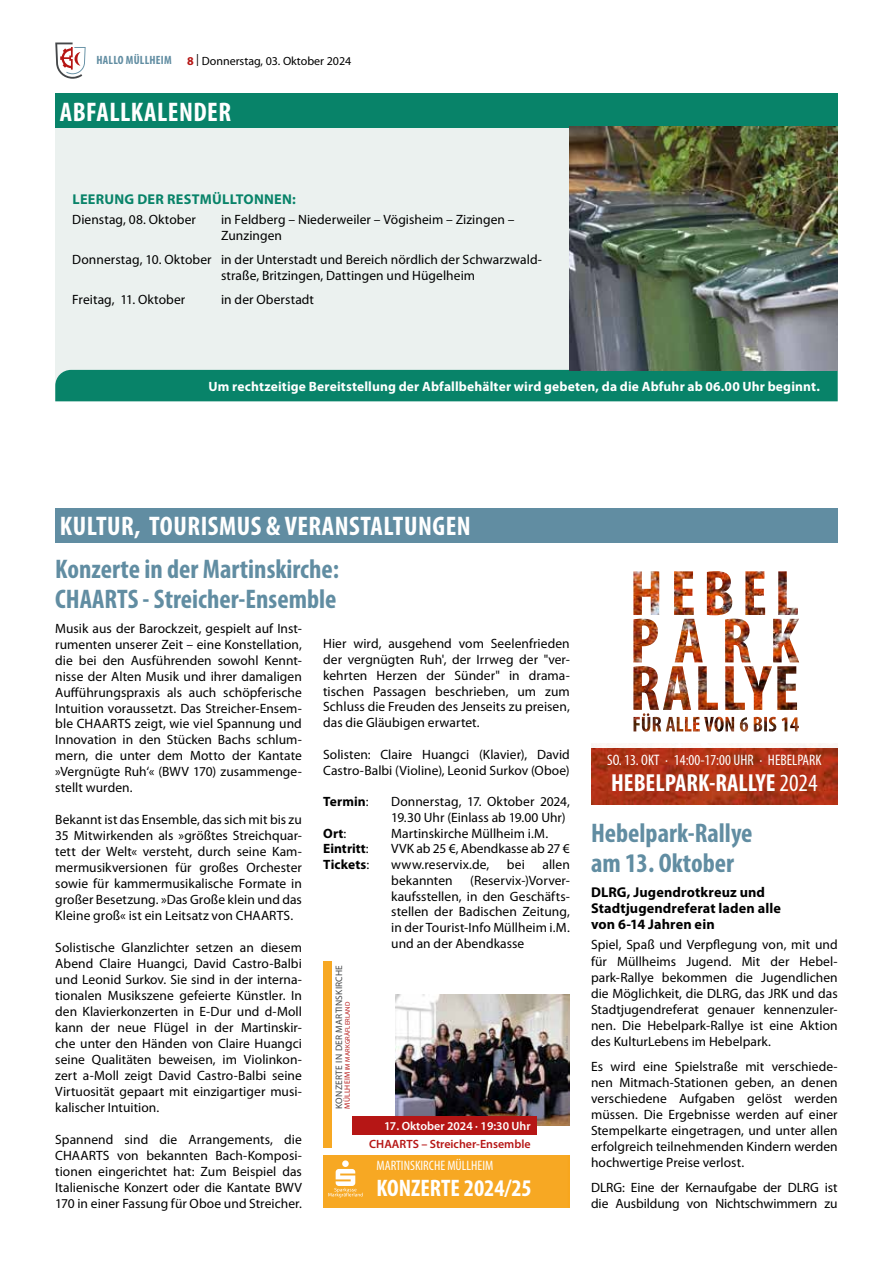
<style>
.page{position:relative;width:893px;height:1263px;background:#fff}
.page>*{position:absolute;margin:0;border:0;box-sizing:border-box;transform-origin:0 0}
.t1{font:700 condensed 27px/30px "Myriad Pro";color:#618da2}
.t2{font:700 condensed 27px "Myriad Pro";letter-spacing:.02em;color:#fff}
.t3{font:700 condensed 24.75px "Myriad Pro";color:#fff}
.t4{font:700 condensed 24px "Myriad Pro";color:#fff}
.t5{font:condensed 15.15px "Myriad Pro";color:#fff}
.t6{font:700 14.25px/16px "Myriad Pro";letter-spacing:.01em;color:#000}
.t7{font:700 14.25px "Myriad Pro";letter-spacing:.02em;color:#088369}
.t8{font:condensed 13.65px "Myriad Pro";color:#fff}
.t9{font:13.5px/15.9px "Myriad Pro";letter-spacing:.005em;color:#000;text-align:justify}
.t10{font:700 13.5px "Myriad Pro";letter-spacing:.01em;color:#fff}
.t11{font:700 13.5px "Myriad Pro";letter-spacing:.01em;color:#000}
.t12{font:12px "Myriad Pro";color:#000}
.t13{font:600 12px "Myriad Pro";color:#b61615}
.t14{font:600 12px "Myriad Pro";color:#fff}
.t15{font:700 condensed 12px "Myriad Pro";letter-spacing:.02em;color:#618da2}
.t16{font:9.45px "Myriad Pro";letter-spacing:.025em;color:#444749}
.t17{font:6.6px "Myriad Pro";letter-spacing:.025em;color:#b61615}
.s1{font-weight:700;color:#b61615}
.s2{font-weight:400}
.s3{font-size:7.65px}
</style>
<div class="page">
<svg style="left:55px;top:43px;width:31px;height:36px"></svg>
<div style="left:55px;top:94px;width:783px;height:307px;background:#ebf1ef"></div>
<div style="left:55px;top:94px;width:783px;height:34px;background:#088369"></div>
<div style="left:55px;top:370px;width:783px;height:31px;background:#088369"></div>
<img style="left:570px;top:127px;width:268px;height:243px">
<div style="left:55px;top:508px;width:783px;height:34px;background:#618da2"></div>
<img style="left:395px;top:995px;width:175px;height:130px">
<div style="left:323px;top:1155px;width:247px;height:53px;background:#f7a823"></div>
<img style="left:323px;top:961px;width:8px;height:187px">
<img style="left:565px;top:1036px;width:3px;height:17px">
<div style="left:352px;top:1116px;width:185px;height:19px;background:#b61615"></div>
<svg style="left:328px;top:1160px;width:35px;height:37px"></svg>
<img style="left:591px;top:743px;width:247px;height:62px">
<img style="left:633px;top:571px;width:166px;height:145px">
<p class="t15" style="left:96px;top:52px;width:77px">HALLO MÜLLHEIM</p>
<h1 class="t2" style="left:60px;top:95px;width:173px">ABFALLKALENDER</h1>
<p class="t12" style="left:187px;top:54px;width:166px"><span class="s1">8</span> | Donnerstag, 03. Oktober 2024</p>
<p class="t7" style="left:72px;top:191px;width:225px">LEERUNG DER RESTMÜLLTONNEN:</p>
<p class="t9" style="left:72px;top:212px;width:125px">Dienstag, 08. Oktober</p>
<p class="t9" style="left:221px;top:212px;width:295px">in Feldberg – Niederweiler – Vögisheim – Zizingen –<br>Zunzingen</p>
<p class="t9" style="left:221px;top:252px;width:322px;text-indent:-149px">Donnerstag, 10. Oktober in der Unterstadt und Bereich nördlich der Schwarzwald&shy;straße, Britzingen, Dattingen und Hügelheim</p>
<p class="t9" style="left:72px;top:292px;width:115px">Freitag, 11. Oktober</p>
<p class="t9" style="left:221px;top:292px;width:94px">in der Oberstadt</p>
<p class="t10" style="left:209px;top:379px;width:613px">Um rechtzeitige Bereitstellung der Abfallbehälter wird gebeten, da die Abfuhr ab 06.00 Uhr beginnt.</p>
<h1 class="t2" style="left:60px;top:509px;width:413px">KULTUR, TOURISMUS &amp; VERANSTALTUNGEN</h1>
<h1 class="t1" style="left:55px;top:554px;width:285px">Konzerte in der Martinskirche:<br>CHAARTS - Streicher-Ensemble</h1>
<p class="t9" style="left:55px;top:620px;width:248px">Musik aus der Barockzeit, gespielt auf Inst&shy;rumenten unserer Zeit – eine Konstellation, die bei den Ausführenden sowohl Kennt&shy;nisse der Alten Musik und ihrer damaligen Aufführungspraxis als auch schöpferische Intuition voraussetzt. Das Streicher-Ensem&shy;ble CHAARTS zeigt, wie viel Spannung und Innovation in den Stücken Bachs schlum&shy;mern, die unter dem Motto der Kantate »Vergnügte Ruh‘« (BWV 170) zusammenge&shy;stellt wurden.</p>
<p class="t9" style="left:55px;top:812px;width:248px">Bekannt ist das Ensemble, das sich mit bis zu 35 Mitwirkenden als »größtes Streichquar&shy;tett der Welt« versteht, durch seine Kam&shy;mermusikversionen für großes Orchester sowie für kammermusikalische Formate in großer Besetzung. »Das Große klein und das Kleine groß« ist ein Leitsatz von CHAARTS.</p>
<p class="t9" style="left:55px;top:940px;width:248px">Solistische Glanzlichter setzen an diesem Abend Claire Huangci, David Castro-Balbi und Leonid Surkov. Sie sind in der interna&shy;tionalen Musikszene gefeierte Künstler. In den Klavierkonzerten in E-Dur und d-Moll kann der neue Flügel in der Martinskir&shy;che unter den Händen von Claire Huangci seine Qualitäten beweisen, im Violinkon&shy;zert a-Moll zeigt David Castro-Balbi seine Virtuosität gepaart mit einzigartiger musi&shy;kalischer Intuition.</p>
<p class="t9" style="left:55px;top:1131px;width:248px">Spannend sind die Arrangements, die CHAARTS von bekannten Bach-Komposi&shy;tionen eingerichtet hat: Zum Beispiel das Italienische Konzert oder die Kantate BWV 170 in einer Fassung für Oboe und Streicher.</p>
<p class="t9" style="left:323px;top:636px;width:248px">Hier wird, ausgehend vom Seelenfrieden der vergnügten Ruh', der Irrweg der "ver&shy;kehrten Herzen der Sünder" in drama&shy;tischen Passagen beschrieben, um zum Schluss die Freuden des Jenseits zu preisen, das die Gläubigen erwartet.</p>
<p class="t9" style="left:323px;top:747px;width:248px">Solisten: Claire Huangci (Klavier), David<br>Castro-Balbi (Violine), Leonid Surkov (Oboe)</p>
<p class="t11" style="left:323px;top:794px;width:47px">Termin<span class="s2">:</span></p>
<p class="t9" style="left:391px;top:794px;width:180px">Donnerstag, 17. Oktober 2024,<br>19.30 Uhr (Einlass ab 19.00 Uhr)</p>
<p class="t11" style="left:323px;top:825px;width:25px">Ort<span class="s2">:</span></p>
<p class="t9" style="left:391px;top:825px;width:158px">Martinskirche Müllheim i.M.</p>
<p class="t11" style="left:323px;top:841px;width:47px">Eintritt<span class="s2">:</span></p>
<p class="t9" style="left:391px;top:841px;width:180px">VVK ab 25 €, Abendkasse ab 27 €</p>
<p class="t11" style="left:323px;top:857px;width:48px">Tickets<span class="s2">:</span></p>
<p class="t9" style="left:391px;top:857px;width:100px">www.reservix.de,</p>
<p class="t9" style="left:507px;top:857px;width:19px">bei</p>
<p class="t9" style="left:542px;top:857px;width:29px">allen</p>
<p class="t9" style="left:391px;top:873px;width:63px">bekannten</p>
<p class="t9" style="left:391px;top:873px;width:180px;text-indent:79px">(Reservix-)Vorver&shy;kaufsstellen, in den Geschäfts&shy;stellen der Badischen Zeitung, in der Tourist-Info Müllheim i.M. und an der Abendkasse</p>
<p class="t16" style="left:333px;top:1109px;width:145px;rotate:-90deg">KONZERTE IN DER MARTINSKIRCHE</p>
<p class="t17" style="left:344px;top:1109px;width:109px;rotate:-90deg"><span class="s3">MÜLLHEIM</span> IM MARKGRÄFLERLAND</p>
<p class="t14" style="left:384px;top:1118px;width:148px">17. Oktober 2024 · 19:30 Uhr</p>
<p class="t13" style="left:369px;top:1136px;width:163px">CHAARTS – Streicher-Ensemble</p>
<p class="t8" style="left:377px;top:1157px;width:118px">MARTINSKIRCHE MÜLLHEIM</p>
<h3 class="t4" style="left:377px;top:1172px;width:157px">KONZERTE 2024/25</h3>
<p class="t5" style="left:607px;top:751px;width:216px">SO. 13. OKT · 14:00-17:00 UHR · HEBELPARK</p>
<h2 class="t3" style="left:611px;top:767px;width:208px">HEBELPARK-RALLYE <span class="s2">2024</span></h2>
<h1 class="t1" style="left:591px;top:817px;width:163px">Hebelpark-Rallye am 13. Oktober</h1>
<p class="t6" style="left:591px;top:884px;width:191px">DLRG, Jugendrotkreuz und<br>Stadtjugendreferat laden alle von 6-14 Jahren ein</p>
<p class="t9" style="left:591px;top:937px;width:248px">Spiel, Spaß und Verpflegung von, mit und für Müllheims Jugend. Mit der Hebel&shy;park-Rallye bekommen die Jugendlichen die Möglichkeit, die DLRG, das JRK und das Stadtjugendreferat genauer kennenzuler&shy;nen. Die Hebelpark-Rallye ist eine Aktion des KulturLebens im Hebelpark.</p>
<p class="t9" style="left:591px;top:1058px;width:248px">Es wird eine Spielstraße mit verschiede&shy;nen Mitmach-Stationen geben, an denen verschiedene Aufgaben gelöst werden müssen. Die Ergebnisse werden auf einer Stempelkarte eingetragen, und unter allen erfolgreich teilnehmenden Kindern werden hochwertige Preise verlost.</p>
<p class="t9" style="left:591px;top:1179px;width:248px">DLRG: Eine der Kernaufgabe der DLRG ist die Ausbildung von Nichtschwimmern zu</p>
</div>
